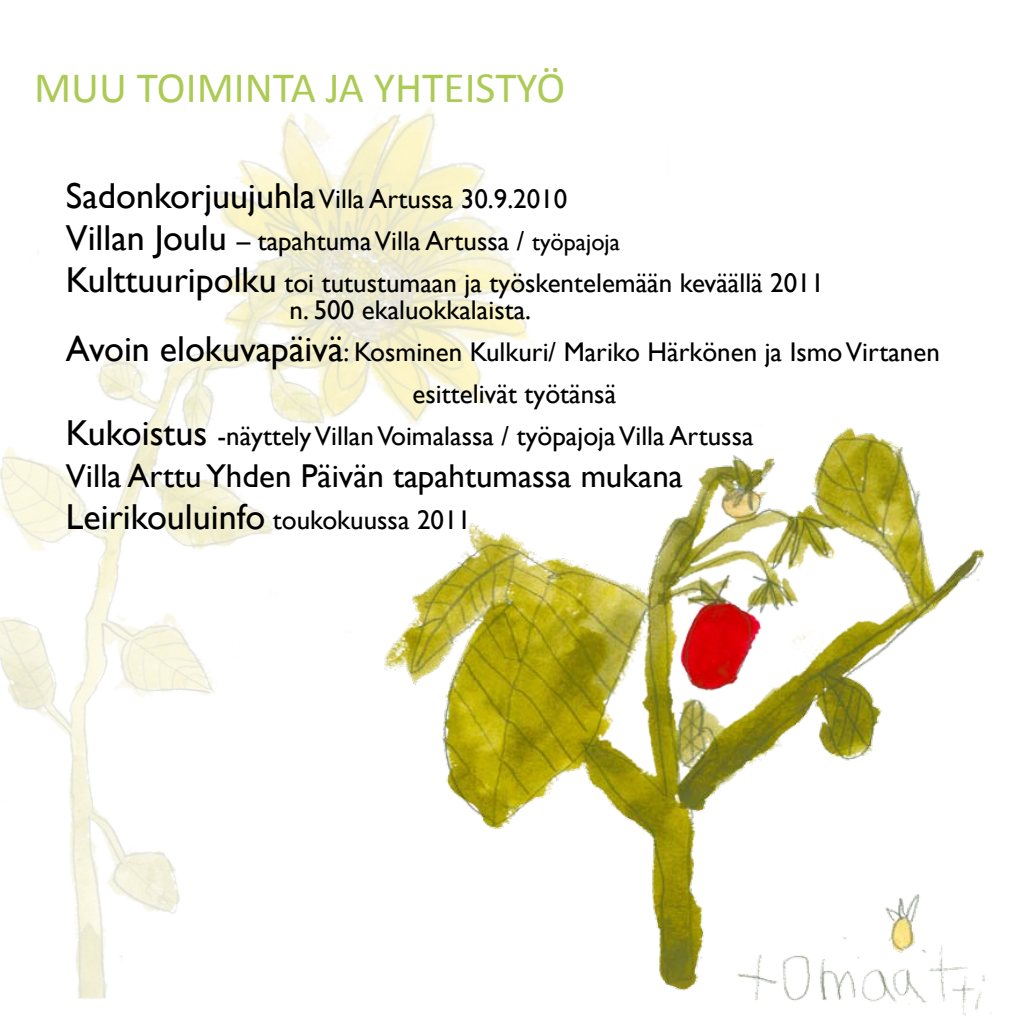
<style>
.page{position:relative;width:1021px;height:1021px;background:#fff}
.page>*{position:absolute;margin:0;border:0;box-sizing:border-box;transform-origin:0 0}
.t1{font:43.5px "Calibri";color:#accb55}
.t2{font:33px "Gill Sans";color:#000}
.t3{font:27px/42px "Gill Sans";color:#000}
.s1{font-size:36px}
.s2{font-size:24px}
</style>
<div class="page">
<img style="left:0;top:107px;width:528px;height:892px">
<img style="left:376px;top:402px;width:616px;height:613px">
<h1 class="t1" style="left:34px;top:61px;width:532px">MUU TOIMINTA JA YHTEISTYÖ</h1>
<p class="t3" style="left:66px;top:178px;width:760px"><span class="s1">Sadonkorjuujuhla</span> Villa Artussa 30.9.2010<br><span class="s1">Villan Joulu</span> – tapahtuma Villa Artussa / <span class="s2">työpajoja<br></span><span class="s1">Kulttuuripolku</span> toi tutustumaan ja työskentelemään keväällä 2011</p>
<p class="t3" style="left:289px;top:289px;width:243px">n. 500 ekaluokkalaista.</p>
<p class="t3" style="left:66px;top:331px;width:875px"><span class="s1">Avoin elokuvapäivä</span>: Kosminen Kulkuri/ Mariko Härkönen ja Ismo Virtanen</p>
<p class="t3" style="left:412px;top:373px;width:205px">esittelivät työtänsä</p>
<p class="t3" style="left:66px;top:415px;width:689px"><span class="s1">Kukoistus</span> -näyttely Villan Voimalassa / työpajoja Villa Artussa</p>
<p class="t2" style="left:66px;top:456px;width:618px">Villa Arttu Yhden Päivän tapahtumassa mukana</p>
<p class="t3" style="left:66px;top:499px;width:406px"><span class="s1">Leirikouluinfo</span> toukokuussa 2011</p>
</div>
